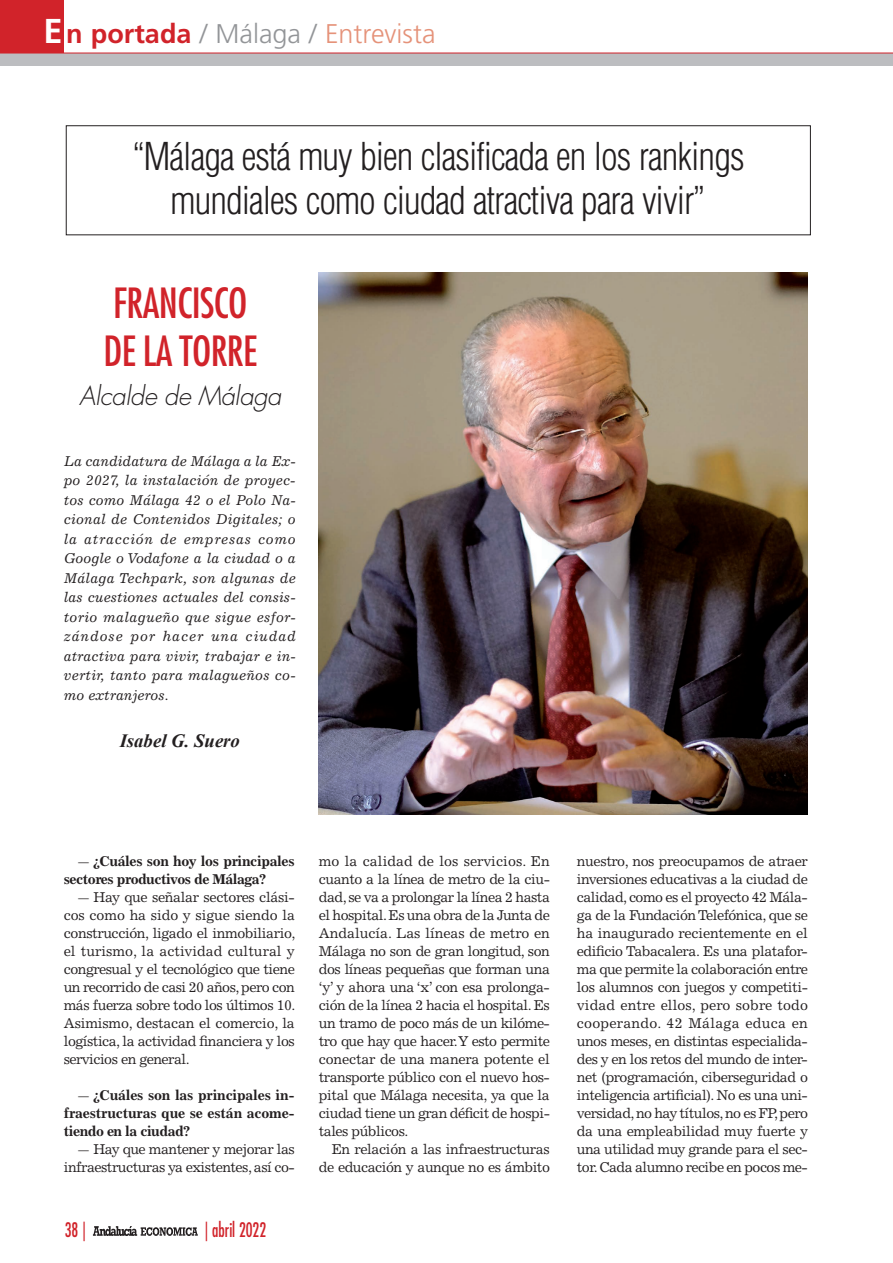
<style>
.page{position:relative;width:893px;height:1263px;background:#fff}
.page>*{position:absolute;margin:0;border:0;box-sizing:border-box;transform-origin:0 0}
.t1{font:condensed 40.5px/48px "Futura Std";letter-spacing:-.015em;color:#d1232a}
.t2{font:300 condensed 37.5px/43.5px "Helvetica LT Std";letter-spacing:-.025em;color:#231f20;text-align:center}
.t3{font:300 27px "Frutiger LT Std";color:#e59279}
.t4{font:italic 300 25.5px "Futura Std";letter-spacing:-.015em;color:#231f20}
.t5{font:condensed 19.5px "Futura Std";color:#d1232a;scale:.85 1}
.t6{font:italic 700 18.75px "Times New Roman";color:#231f20}
.t7{font:14.25px/18px "Excelsior LT Std";letter-spacing:-.035em;color:#231f20;text-align:justify}
.t8{font:italic 14.25px/19.5px "Excelsior LT Std";letter-spacing:.01em;color:#231f20;text-align:justify}
.t9{font:700 14.25px/18px "Excelsior LT Std";letter-spacing:-.025em;color:#231f20}
.s1{font-weight:700;font-size:34.5px;color:#fff}
.s2{font-weight:700;color:#d1232a}
.s3{color:#939598}
.s4{font-weight:400}
</style>
<div class="page">
<div style="left:0;top:0;width:64px;height:53px;background:#d1232a"></div>
<svg style="left:93px;top:1226px;width:105px;height:10px"></svg>
<div style="left:0;top:53px;width:893px;height:12px;background:#bcbdc0"></div>
<hr style="left:0;top:53px;width:893px;height:1px;background:#d1232a">
<div style="left:66px;top:125px;width:745px;height:110px;border:1px solid #231f20"></div>
<img style="left:319px;top:272px;width:489px;height:542px">
<h3 class="t3" style="left:44px;top:18px;width:393px"><span class="s1">E</span><span class="s2">n portada</span> <span class="s3">/ Málaga /</span> Entrevista</h3>
<h2 class="t2" style="left:132px;top:135px;width:614px">“Málaga está muy bien clasificada en los rankings mundiales como ciudad atractiva para vivir”</h2>
<h1 class="t1" style="left:103px;top:279px;width:155px">FRANCISCO<br>DE LA TORRE</h1>
<h3 class="t4" style="left:79px;top:381px;width:204px">Alcalde de Málaga</h3>
<p class="t8" style="left:64px;top:451px;width:234px">La candidatura de Málaga a la Ex&shy;po 2027, la instalación de proyec&shy;tos como Málaga 42 o el Polo Na&shy;cional de Contenidos Digitales; o la atracción de empresas como Google o Vodafone a la ciudad o a Málaga Techpark, son algunas de las cuestiones actuales del consis&shy;torio malagueño que sigue esfor&shy;zándose por hacer una ciudad atractiva para vivir, trabajar e in&shy;vertir, tanto para malagueños co&shy;mo extranjeros.</p>
<h3 class="t6" style="left:120px;top:728px;width:122px">Isabel G. Suero</h3>
<p class="t9" style="left:64px;top:852px;width:232px;text-indent:13px"><span class="s4">—</span> ¿Cuáles son hoy los principales sectores productivos de Málaga?</p>
<p class="t7" style="left:64px;top:888px;width:233px;text-indent:13px">— Hay que señalar sectores clási&shy;cos como ha sido y sigue siendo la construcción, ligado el inmobiliario, el turismo, la actividad cultural y congresual y el tecnológico que tiene un recorrido de casi 20 años, pero con más fuerza sobre todo los últimos 10.<br>Asimismo, destacan el comercio, la logística, la actividad financiera y los servicios en general.</p>
<p class="t9" style="left:64px;top:1086px;width:233px;text-align:justify;text-indent:13px"><span class="s4">—</span> ¿Cuáles son las principales in&shy;fraestructuras que se están acome&shy;tiendo en la ciudad?</p>
<p class="t7" style="left:64px;top:1140px;width:233px;text-align:right">— Hay que mantener y mejorar las infraestructuras ya existentes, así co-</p>
<h3 class="t5" style="left:65px;top:1218px;width:27px">38 |</h3>
<h3 class="t5" style="left:204px;top:1218px;width:74px">| abril 2022</h3>
<p class="t7" style="left:319px;top:852px;width:233px">mo la calidad de los servicios. En cuanto a la línea de metro de la ciu&shy;dad, se va a prolongar la línea 2 hasta el hospital. Es una obra de la Junta de Andalucía. Las líneas de metro en Málaga no son de gran longitud, son dos líneas pequeñas que forman una ‘y’ y ahora una ‘x’ con esa prolonga&shy;ción de la línea 2 hacia el hospital. Es un tramo de poco más de un kilóme&shy;tro que hay que hacer. Y esto permite conectar de una manera potente el transporte público con el nuevo hos&shy;pital que Málaga necesita, ya que la ciudad tiene un gran déficit de hospi&shy;tales públicos.</p>
<p class="t7" style="left:319px;top:1140px;width:233px;text-align:right">En relación a las infraestructuras de educación y aunque no es ámbito</p>
<p class="t7" style="left:577px;top:852px;width:233px">nuestro, nos preocupamos de atraer inversiones educativas a la ciudad de calidad, como es el proyecto 42 Mála&shy;ga de la Fundación Telefónica, que se ha inaugurado recientemente en el edificio Tabacalera. Es una platafor&shy;ma que permite la colaboración entre los alumnos con juegos y competiti&shy;vidad entre ellos, pero sobre todo cooperando. 42 Málaga educa en unos meses, en distintas especialida&shy;des y en los retos del mundo de inter&shy;net (programación, ciberseguridad o inteligencia artificial). No es una uni&shy;versidad, no hay títulos, no es FP, pero da una empleabilidad muy fuerte y una utilidad muy grande para el sec&shy;tor. Cada alumno recibe en pocos me-</p>
</div>
